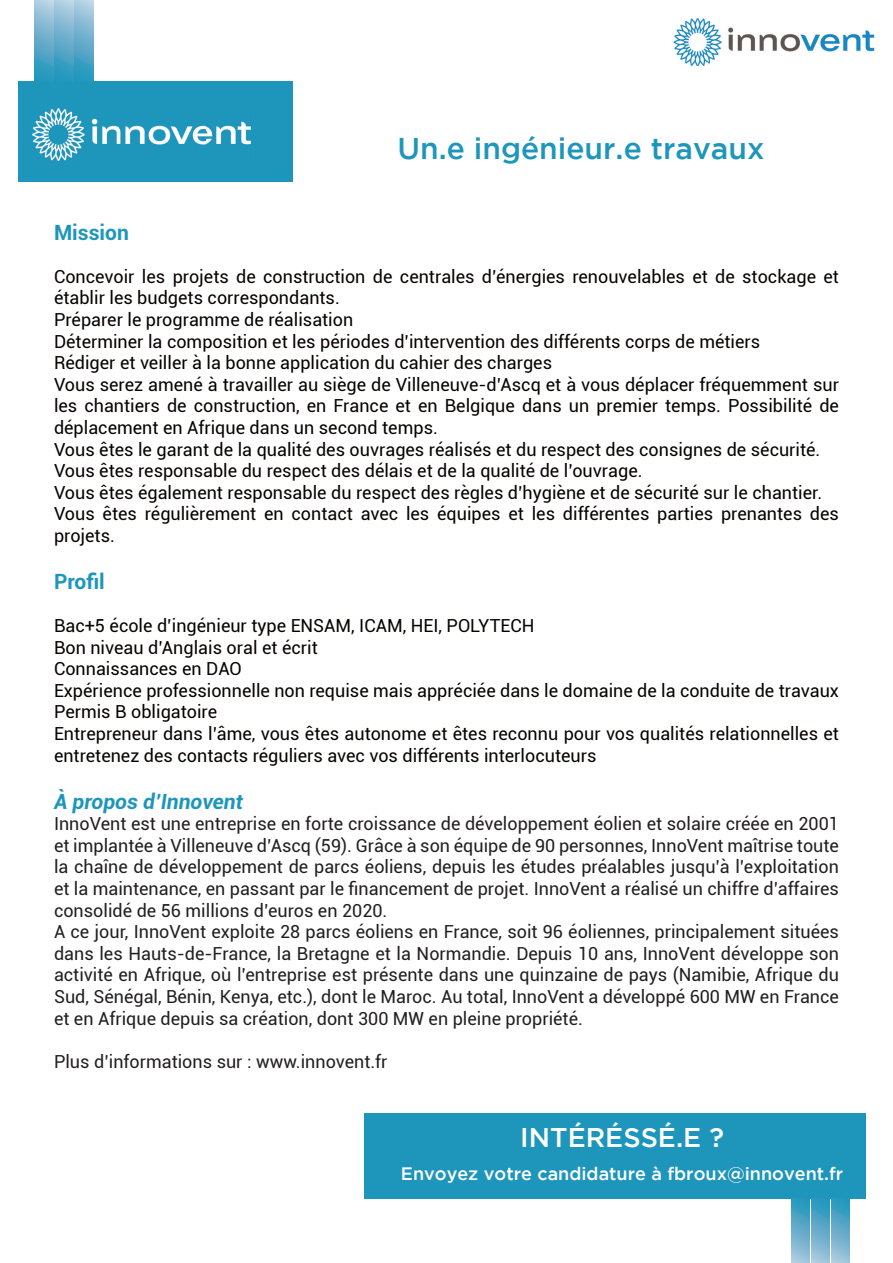
<style>
.page{position:relative;width:893px;height:1263px;background:#fff}
.page>*{position:absolute;margin:0;border:0;box-sizing:border-box;transform-origin:0 0}
.t1{font:500 30px "Gotham";color:#1e96bc}
.t2{font:500 27px "Gotham";color:#fff}
.t3{font:italic 700 21px "Roboto";color:#1e96bc}
.t4{font:700 21px "Roboto";color:#1e96bc}
.t5{font:18px/21.6px "Roboto";color:#080302}
.t6{font:18px/21.6px "Roboto";color:#231f20}
.t7{font:500 18px "Gotham";color:#fff}
</style>
<div class="page">
<div style="left:18px;top:82px;width:275px;height:100px;background:#1e96bc"></div>
<img style="left:32px;top:108px;width:219px;height:52px">
<img style="left:673px;top:18px;width:202px;height:48px">
<div style="left:35px;top:0;width:18px;height:82px;background:linear-gradient(to bottom,#b8cee1,#1c92b9)"></div>
<div style="left:75px;top:0;width:18px;height:82px;background:linear-gradient(to bottom,#b8cee2,#1d92b9)"></div>
<div style="left:55px;top:0;width:18px;height:81px;background:linear-gradient(to bottom,#b7cde1,#1c91b9)"></div>
<div style="left:364px;top:1113px;width:501px;height:85px;background:#1e96bc"></div>
<div style="left:831px;top:1198px;width:19px;height:65px;background:linear-gradient(to bottom,#2094ba,#a9c6dc)"></div>
<div style="left:791px;top:1198px;width:18px;height:65px;background:linear-gradient(to bottom,#2094ba,#a9c6dd)"></div>
<div style="left:811px;top:1199px;width:19px;height:64px;background:linear-gradient(to bottom,#2194ba,#a6c5dc)"></div>
<h1 class="t1" style="left:397px;top:131px;width:369px">Un.e ingénieur.e travaux</h1>
<p class="t4" style="left:54px;top:217px;width:76px">Mission</p>
<p class="t5" style="left:54px;top:265px;width:786px">Concevoir les projets de construction de centrales d’énergies renouvelables et de stockage et établir les budgets correspondants.<br>Préparer le programme de réalisation<br>Déterminer la composition et les périodes d’intervention des différents corps de métiers<br>Rédiger et veiller à la bonne application du cahier des charges<br>Vous serez amené à travailler au siège de Villeneuve-d’Ascq et à vous déplacer fréquemment sur les chantiers de construction, en France et en Belgique dans un premier temps. Possibilité de déplacement en Afrique dans un second temps.<br>Vous êtes le garant de la qualité des ouvrages réalisés et du respect des consignes de sécurité.<br>Vous êtes responsable du respect des délais et de la qualité de l’ouvrage.<br>Vous êtes également responsable du respect des règles d’hygiène et de sécurité sur le chantier.<br>Vous êtes régulièrement en contact avec les équipes et les différentes parties prenantes des projets.</p>
<p class="t4" style="left:54px;top:567px;width:52px">Profil</p>
<p class="t5" style="left:54px;top:614px;width:786px">Bac+5 école d’ingénieur type ENSAM, ICAM, HEI, POLYTECH<br>Bon niveau d’Anglais oral et écrit<br>Connaissances en DAO<br>Expérience professionnelle non requise mais appréciée dans le domaine de la conduite de travaux Permis B obligatoire<br>Entrepreneur dans l’âme, vous êtes autonome et êtes reconnu pour vos qualités relationnelles et entretenez des contacts réguliers avec vos différents interlocuteurs</p>
<p class="t3" style="left:54px;top:786px;width:191px">À propos d’Innovent</p>
<p class="t6" style="left:54px;top:812px;width:786px">InnoVent est une entreprise en forte croissance de développement éolien et solaire créée en 2001 et implantée à Villeneuve d’Ascq (59). Grâce à son équipe de 90 personnes, InnoVent maîtrise toute la chaîne de développement de parcs éoliens, depuis les études préalables jusqu’à l’exploitation et la maintenance, en passant par le financement de projet. InnoVent a réalisé un chiffre d’affaires consolidé de 56 millions d’euros en 2020.<br>A ce jour, InnoVent exploite 28 parcs éoliens en France, soit 96 éoliennes, principalement situées dans les Hauts-de-France, la Bretagne et la Normandie. Depuis 10 ans, InnoVent développe son activité en Afrique, où l’entreprise est présente dans une quinzaine de pays (Namibie, Afrique du Sud, Sénégal, Bénin, Kenya, etc.), dont le Maroc. Au total, InnoVent a développé 600 MW en France et en Afrique depuis sa création, dont 300 MW en pleine propriété.</p>
<p class="t6" style="left:54px;top:1050px;width:335px">Plus d’informations sur : www.innovent.fr</p>
<h2 class="t2" style="left:520px;top:1122px;width:205px">INTÉRÉSSÉ.E ?</h2>
<p class="t7" style="left:401px;top:1163px;width:444px">Envoyez votre candidature à fbroux@innovent.fr</p>
</div>
